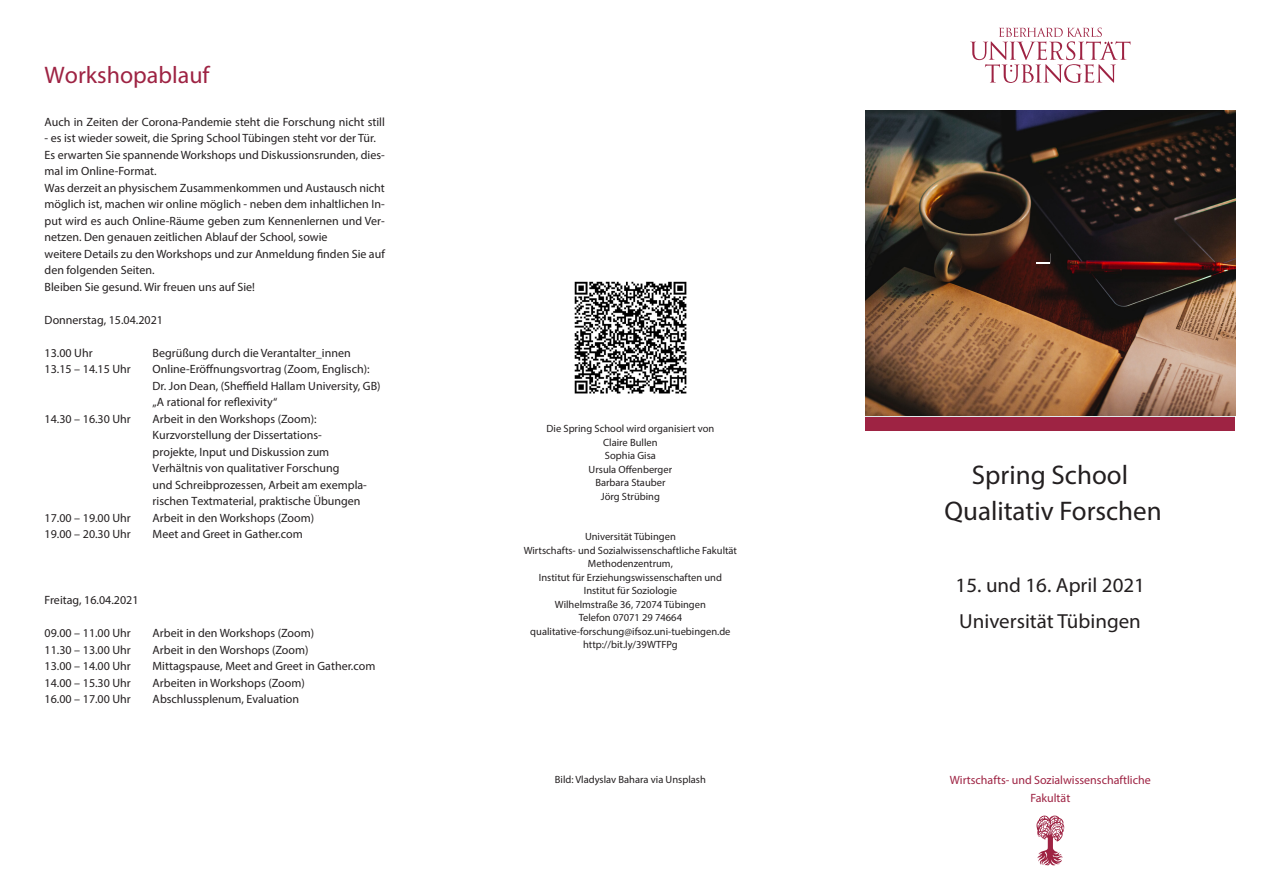
<style>
.page{position:relative;width:1263px;height:893px;background:#fff}
.page>*{position:absolute;margin:0;border:0;box-sizing:border-box;transform-origin:0 0}
.TITEL_head2_variabel{font:27px "Myriad Pro";color:#231f20}
.INNEN_head1_variabel{font:24px "Myriad Pro";color:#9e2343}
.TITEL_head2_variabel-2{font:20.4px "Myriad Pro";color:#231f20}
.INNEN_text_9_12pt{font:12px/16.5px "Myriad Pro";color:#231f20}
.t1{font:12px "Myriad Pro";color:#9e2343}
.RÜCKEN_absender{font:10.5px "Myriad Pro";color:#231f20}
</style>
<div class="page">
<svg style="left:1036px;top:816px;width:28px;height:49px"></svg>
<svg style="left:970px;top:28px;width:160px;height:55px"></svg>
<div style="left:865px;top:417px;width:370px;height:14px;background:#9e2343"></div>
<img style="left:865px;top:111px;width:370px;height:305px">
<svg style="left:1036px;top:262px;width:14px;height:2px"></svg>
<img style="left:574px;top:281px;width:113px;height:113px">
<p class="INNEN_head1_variabel" style="left:45px;top:60px;width:166px">Workshopablauf</p>
<p class="INNEN_text_9_12pt" style="left:45px;top:113px;width:342px">Auch in Zeiten der Corona-Pandemie steht die Forschung nicht still</p>
<p class="INNEN_text_9_12pt" style="left:45px;top:130px;width:333px">- es ist wieder soweit, die Spring School Tübingen steht vor der Tür.</p>
<p class="INNEN_text_9_12pt" style="left:45px;top:146px;width:342px">Es erwarten Sie spannende Workshops und Diskussionsrunden, dies&shy;mal im Online-Format.</p>
<p class="INNEN_text_9_12pt" style="left:45px;top:179px;width:342px;text-align:justify">Was derzeit an physischem Zusammenkommen und Austausch nicht möglich ist, machen wir online möglich - neben dem inhaltlichen In&shy;put wird es auch Online-Räume geben zum Kennenlernen und Ver&shy;netzen. Den genauen zeitlichen Ablauf der School, sowie</p>
<p class="INNEN_text_9_12pt" style="left:45px;top:245px;width:342px">weitere Details zu den Workshops und zur Anmeldung finden Sie auf den folgenden Seiten.</p>
<p class="INNEN_text_9_12pt" style="left:45px;top:278px;width:212px">Bleiben Sie gesund. Wir freuen uns auf Sie!</p>
<p class="INNEN_text_9_12pt" style="left:45px;top:311px;width:120px">Donnerstag, 15.04.2021</p>
<p class="INNEN_text_9_12pt" style="left:45px;top:344px;width:50px">13.00 Uhr</p>
<p class="INNEN_text_9_12pt" style="left:153px;top:344px;width:200px">Begrüßung durch die Verantalter_innen</p>
<p class="INNEN_text_9_12pt" style="left:45px;top:361px;width:88px">13.15 – 14.15 Uhr</p>
<p class="INNEN_text_9_12pt" style="left:153px;top:361px;width:218px">Online-Eröffnungsvortrag (Zoom, Englisch):</p>
<p class="INNEN_text_9_12pt" style="left:153px;top:377px;width:229px">Dr. Jon Dean, (Sheffield Hallam University, GB) „A rational for reflexivity“</p>
<p class="INNEN_text_9_12pt" style="left:45px;top:410px;width:88px">14.30 – 16.30 Uhr</p>
<p class="INNEN_text_9_12pt" style="left:153px;top:410px;width:166px">Arbeit in den Workshops (Zoom):</p>
<p class="INNEN_text_9_12pt" style="left:153px;top:427px;width:216px">Kurzvorstellung der Dissertations&shy;projekte, Input und Diskussion zum Verhältnis von qualitativer Forschung<br>und Schreibprozessen, Arbeit am exempla&shy;rischen Textmaterial, praktische Übungen</p>
<p class="INNEN_text_9_12pt" style="left:45px;top:509px;width:88px">17.00 – 19.00 Uhr</p>
<p class="INNEN_text_9_12pt" style="left:153px;top:509px;width:163px">Arbeit in den Workshops (Zoom)</p>
<p class="INNEN_text_9_12pt" style="left:45px;top:526px;width:88px">19.00 – 20.30 Uhr</p>
<p class="INNEN_text_9_12pt" style="left:153px;top:526px;width:152px">Meet and Greet in Gather.com</p>
<p class="INNEN_text_9_12pt" style="left:45px;top:592px;width:95px">Freitag, 16.04.2021</p>
<p class="INNEN_text_9_12pt" style="left:45px;top:625px;width:88px">09.00 – 11.00 Uhr</p>
<p class="INNEN_text_9_12pt" style="left:153px;top:625px;width:163px">Arbeit in den Workshops (Zoom)</p>
<p class="INNEN_text_9_12pt" style="left:45px;top:641px;width:88px">11.30 – 13.00 Uhr</p>
<p class="INNEN_text_9_12pt" style="left:153px;top:641px;width:157px">Arbeit in den Worshops (Zoom)</p>
<p class="INNEN_text_9_12pt" style="left:45px;top:658px;width:88px">13.00 – 14.00 Uhr</p>
<p class="INNEN_text_9_12pt" style="left:153px;top:658px;width:224px">Mittagspause, Meet and Greet in Gather.com</p>
<p class="INNEN_text_9_12pt" style="left:45px;top:674px;width:88px">14.00 – 15.30 Uhr</p>
<p class="INNEN_text_9_12pt" style="left:153px;top:674px;width:154px">Arbeiten in Workshops (Zoom)</p>
<p class="INNEN_text_9_12pt" style="left:45px;top:691px;width:88px">16.00 – 17.00 Uhr</p>
<p class="INNEN_text_9_12pt" style="left:153px;top:691px;width:148px">Abschlussplenum, Evaluation</p>
<p class="RÜCKEN_absender" style="left:546px;top:422px;width:169px">Die Spring School wird organisiert von</p>
<p class="RÜCKEN_absender" style="left:603px;top:436px;width:56px">Claire Bullen</p>
<p class="RÜCKEN_absender" style="left:605px;top:449px;width:53px">Sophia Gisa</p>
<p class="RÜCKEN_absender" style="left:589px;top:463px;width:85px">Ursula Offenberger</p>
<p class="RÜCKEN_absender" style="left:595px;top:476px;width:72px">Barbara Stauber</p>
<p class="RÜCKEN_absender" style="left:601px;top:490px;width:61px">Jörg Strübing</p>
<p class="RÜCKEN_absender" style="left:585px;top:530px;width:92px">Universität Tübingen</p>
<p class="RÜCKEN_absender" style="left:524px;top:544px;width:215px">Wirtschafts- und Sozialwissenschaftliche Fakultät</p>
<p class="RÜCKEN_absender" style="left:588px;top:557px;width:86px">Methodenzentrum,</p>
<p class="RÜCKEN_absender" style="left:539px;top:571px;width:185px">Institut für Erziehungswissenschaften und</p>
<p class="RÜCKEN_absender" style="left:584px;top:584px;width:95px">Institut für Soziologie</p>
<p class="RÜCKEN_absender" style="left:555px;top:598px;width:152px">Wilhelmstraße 36, 72074 Tübingen</p>
<p class="RÜCKEN_absender" style="left:579px;top:611px;width:105px">Telefon 07071 29 74664</p>
<p class="RÜCKEN_absender" style="left:530px;top:625px;width:202px">qualitative-forschung@ifsoz.uni-tuebingen.de</p>
<p class="RÜCKEN_absender" style="left:583px;top:638px;width:96px">http://bit.ly/39WTFPg</p>
<p class="RÜCKEN_absender" style="left:555px;top:773px;width:152px">Bild: Vladyslav Bahara via Unsplash</p>
<p class="TITEL_head2_variabel" style="left:972px;top:458px;width:158px">Spring School</p>
<p class="TITEL_head2_variabel" style="left:944px;top:494px;width:219px">Qualitativ Forschen</p>
<p class="TITEL_head2_variabel-2" style="left:956px;top:572px;width:191px">15. und 16. April 2021</p>
<p class="TITEL_head2_variabel-2" style="left:959px;top:608px;width:183px">Universität Tübingen</p>
<p class="t1" style="left:950px;top:772px;width:202px">Wirtschafts- und Sozialwissenschaftliche</p>
<p class="t1" style="left:1030px;top:790px;width:41px">Fakultät</p>
</div>
